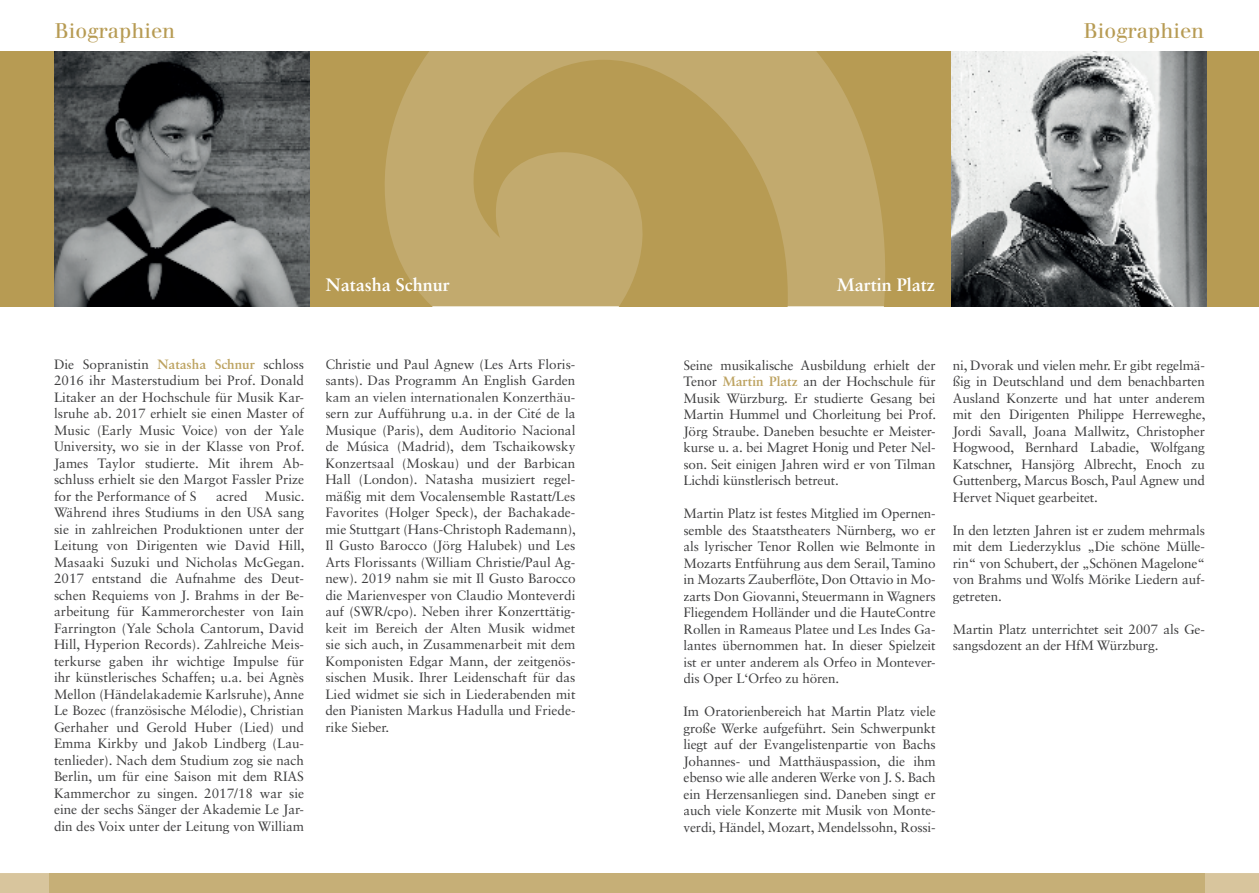
<style>
.page{position:relative;width:1259px;height:893px;background:#fff}
.page>*{position:absolute;margin:0;border:0;box-sizing:border-box;transform-origin:0 0}
.t1{font:21px "Walbaum Buch BQ";color:#b79b53}
.t2{font:700 18px "Sabon LT Std";color:#fff}
.t3{font:13.5px/16.5px "Sabon LT Std";color:#3e3e3f;text-align:justify}
.t4{font:13.5px/16.5px "Sabon LT Std";color:#3d3d3e;text-align:justify}
.s1{font-weight:700;color:#bda361}
.s2{color:#3e3e3f}
.s3{color:#3d3d3e}
</style>
<div class="page">
<div style="left:0;top:51px;width:1259px;height:255px;background:#b79b53"></div>
<div style="left:0;top:873px;width:1259px;height:20px;background:#d8c59d"></div>
<div style="left:50px;top:873px;width:1155px;height:20px;background:#c6af77"></div>
<svg style="left:385px;top:51px;width:500px;height:255px;fill:#c2aa6e"></svg>
<img style="left:54px;top:51px;width:255px;height:255px">
<img style="left:951px;top:51px;width:255px;height:255px">
<h1 class="t1" style="left:55px;top:22px;width:122px">Biographien</h1>
<h2 class="t2" style="left:326px;top:278px;width:125px">Natasha Schnur</h2>
<p class="t3" style="left:54px;top:356px;width:252px">Die Sopranistin <span class="s1">Natasha Schnur</span> schloss 2016 ihr Masterstudium bei Prof. Donald Litaker an der Hochschule für Musik Kar&shy;lsruhe ab. 2017 erhielt sie einen Master of Music (Early Music Voice) von der Yale University, wo sie in der Klasse von Prof.<br>James Taylor studierte. Mit ihrem Ab&shy;schluss erhielt sie den Margot Fassler Prize for the Performance of S</p>
<p class="t3" style="left:216px;top:488px;width:33px">acred</p>
<p class="t3" style="left:54px;top:488px;width:252px;text-indent:211px">Music.<br>Während ihres Studiums in den USA sang sie in zahlreichen Produktionen unter der Leitung von Dirigenten wie David Hill, Masaaki Suzuki und Nicholas McGegan.<br>2017 entstand die Aufnahme des Deut&shy;schen Requiems von J. Brahms in der Be&shy;arbeitung für Kammerorchester von Iain Farrington (Yale Schola Cantorum, David Hill, Hyperion Records). Zahlreiche Meis&shy;terkurse gaben ihr wichtige Impulse für ihr künstlerisches Schaffen; u.a. bei Agnès Mellon (Händelakademie Karlsruhe), Anne Le Bozec (französische Mélodie), Christian Gerhaher und Gerold Huber (Lied) und Emma Kirkby und Jakob Lindberg (Lau&shy;tenlieder). Nach dem Studium zog sie nach Berlin, um für eine Saison mit dem RIAS Kammerchor zu singen. 2017/18 war sie eine der sechs Sänger der Akademie Le Jar&shy;din des Voix unter der Leitung von William</p>
<p class="t4" style="left:325px;top:356px;width:252px"><span class="s2">Christie und</span> Paul Agnew (Les Arts Floris&shy;<span class="s2">sants).</span> Das Programm An English Garden <span class="s2">kam an</span> vielen internationalen Konzerthäu&shy;<span class="s2">sern zur</span> Aufführung u.a. in der Cité de la <span class="s2">Musique (Paris), dem Auditorio Nacional</span></p>
<p class="t4" style="left:325px;top:439px;width:252px">de Música (Madrid), dem Tschaikowsky</p>
<p class="t3" style="left:325px;top:455px;width:252px">Konzertsaal (Moskau) und der Barbican<br>Hall</p>
<p class="t4" style="left:359px;top:472px;width:218px">(London). Natasha musiziert regel-</p>
<p class="t3" style="left:325px;top:488px;width:252px">mäßig mit dem Vocalensemble Rastatt/Les<br>Favorites (Holger Speck), der Bachakade-</p>
<p class="t4" style="left:325px;top:521px;width:252px">mie Stuttgart (Hans-Christoph Rademann),</p>
<p class="t3" style="left:325px;top:538px;width:252px">Il Gusto Barocco (Jörg Halubek) und Les <span class="s3">Arts Florissants (William Christie/Paul</span> Ag&shy;new). 2019 nahm sie mit Il Gusto Barocco die Marienvesper von Claudio Monteverdi auf (SWR/cpo). <span class="s3">Neben ihrer</span> Konzerttätig&shy;keit im Bereich der</p>
<p class="t3" style="left:325px;top:620px;width:252px;text-align:left;text-indent:124px"><span class="s3">Alten Musik<br></span>sie sich auch, <span class="s3">in Zusammenarbeit mit dem<br></span>Komponisten Edgar Mann, <span class="s3">der zeitgenös&shy;</span>sischen Musik. <span class="s3">Ihrer Leidenschaft für das<br></span>Lied widmet sie sich in Liederabenden mit den Pianisten Markus Hadulla und Friede&shy;rike Sieber.</p>
<p class="t3" style="left:532px;top:620px;width:45px">widmet</p>
<h1 class="t1" style="left:1084px;top:22px;width:122px">Biographien</h1>
<h2 class="t2" style="left:836px;top:278px;width:100px">Martin Platz</h2>
<p class="t4" style="left:683px;top:357px;width:254px">Seine musikalische Ausbildung erhielt der <span class="s2">Tenor</span> <span class="s1">Martin Platz</span> an der Hochschule für <span class="s2">Musik W</span>ürzburg. Er studierte Gesang bei Martin Hummel und Chorleitung bei Prof.<br>Jörg Straube. Daneben besuchte er Meister&shy;<span class="s2">kurse u.</span> a. bei Magret Honig und Peter Nel&shy;<span class="s2">son.</span> Seit einigen Jahren wird er von <span class="s2">Tilman Lichdi künstlerisch betreut.</span></p>
<p class="t4" style="left:683px;top:506px;width:254px"><span class="s2">Martin Platz ist festes Mitglied im Opernen&shy;</span>semble des Staatstheaters Nürnberg, <span class="s2">wo er </span>als lyrischer Tenor Rollen wie Belmonte in Mozarts Entführung aus dem Serail, <span class="s2">Tamino </span>in Mozarts <span class="s2">Zauberflöte, Don Ottavio in Mo&shy;</span>zarts Don Giovanni, <span class="s2">Steuermann in Wagners </span>Fliegendem Holländer und die <span class="s2">HauteContre </span>Rollen in <span class="s2">Rameaus Platee und Les Indes Ga&shy;</span>lantes übernommen hat. <span class="s2">In dieser Spielzeit </span>ist er unter anderem als Orfeo in Montever&shy;<span class="s2">dis Oper L‘Orfeo zu hören.</span></p>
<p class="t3" style="left:683px;top:704px;width:254px">Im Oratorienbereich hat Martin Platz viele große Werke aufgeführt. Sein Schwerpunkt liegt auf der Evangelistenpartie von Bachs Johannes- und Matthäuspassion, die ihm ebenso wie alle anderen Werke von J. S. Bach ein Herzensanliegen sind. Daneben singt er auch viele Konzerte mit Musik von Monte&shy;verdi, Händel, Mozart, Mendelssohn, Rossi-</p>
<p class="t3" style="left:952px;top:357px;width:254px">ni, Dvorak und vielen mehr. Er gibt regelmä&shy;ßig in Deutschland und dem benachbarten Ausland Konzerte und hat unter anderem mit den Dirigenten Philippe Herreweghe, Jordi Savall, Joana Mallwitz, Christopher Hogwood, Bernhard Labadie, Wolfgang Katschner, Hansjörg Albrecht, Enoch zu Guttenberg, Marcus Bosch, Paul Agnew und Hervet Niquet gearbeitet.</p>
<p class="t3" style="left:952px;top:522px;width:254px">In den letzten Jahren ist er zudem mehrmals mit dem Liederzyklus „Die schöne Mülle&shy;rin“ von Schubert, der „Schönen Magelone“ von Brahms und Wolfs Mörike Liedern auf&shy;getreten.</p>
<p class="t3" style="left:952px;top:621px;width:254px">Martin Platz unterrichtet seit 2007 als Ge&shy;sangsdozent an der HfM Würzburg.</p>
</div>
